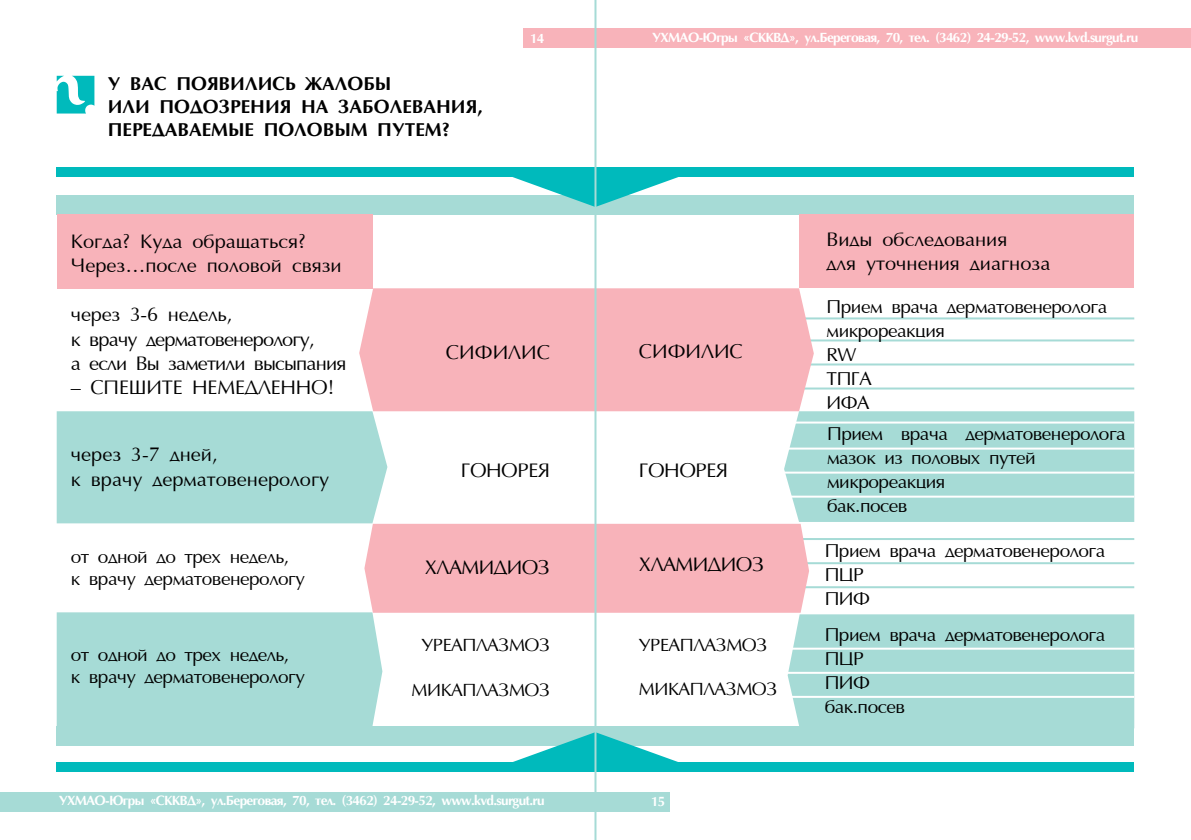
<style>
.page{position:relative;width:1191px;height:840px;background:#fff}
.page>*{position:absolute;margin:0;border:0;box-sizing:border-box;transform-origin:0 0}
.t1{font:20px/24px "AG Opt Cyrillic Normal";letter-spacing:-.01em;color:#000}
.t2{font:20px/24px "AG Opt Cyrillic Normal";letter-spacing:-.04em;color:#000}
.t3{font:19px/24px "AG Opt Cyrillic Normal";letter-spacing:-.025em;color:#000}
.t4{font:700 19px/22.8px "AG Opt Cyrillic";color:#000}
.t5{font:18px "AG Opt Cyrillic Normal";letter-spacing:-.025em;color:#000}
.t6{font:700 13.6px "AG Opt Cyrillic";letter-spacing:-.05em;color:#fff}
</style>
<div class="page">
<div style="left:0;top:791px;width:595px;height:20px;background:#a6dbd6"></div>
<div style="left:523px;top:28px;width:72px;height:20px;background:#f8b3ba"></div>
<div style="left:595px;top:791px;width:75px;height:20px;background:#a6dbd6"></div>
<div style="left:595px;top:28px;width:596px;height:20px;background:#f8b3ba"></div>
<div style="left:57px;top:195px;width:1077px;height:20px;background:#a6dbd6"></div>
<hr style="left:775px;top:317px;width:359px;height:2px;background:#a6dbd6">
<hr style="left:775px;top:339px;width:359px;height:2px;background:#a6dbd6">
<hr style="left:775px;top:363px;width:359px;height:2px;background:#a6dbd6">
<hr style="left:775px;top:387px;width:359px;height:2px;background:#a6dbd6">
<div style="left:359px;top:288px;width:455px;height:123px;background:#f8b3ba"></div>
<svg style="left:512px;top:177px;width:167px;height:30px"></svg>
<div style="left:57px;top:167px;width:1077px;height:10px;background:#00babc"></div>
<svg style="left:57px;top:411px;width:1077px;height:350px"></svg>
<div style="left:57px;top:761px;width:1077px;height:10px;background:#00babc"></div>
<div style="left:799px;top:214px;width:335px;height:73px;background:#f8b3ba"></div>
<div style="left:57px;top:214px;width:315px;height:74px;background:#f8b3ba"></div>
<hr style="left:594px;top:0;width:1px;height:839px;background:#a6dbd6">
<hr style="left:595px;top:0;width:1px;height:839px;background:#a6dbd6">
<svg style="left:57px;top:76px;width:37px;height:37px"></svg>
<p class="t4" style="left:108px;top:73px;width:376px">У Вас появились жалобы<br>или подозрения на заболевания, п ередаваемые половым путем?</p>
<p class="t6" style="left:530px;top:31px;width:16px">14</p>
<p class="t6" style="left:652px;top:30px;width:11px">УХМАО</p>
<p class="t6" style="left:698px;top:30px;width:60px">-Югры «СККВД</p>
<p class="t6" style="left:789px;top:30px;width:351px">», ул.Береговая, 70, тел. (3462) 24-29-52, www.kvd.surgut.ru</p>
<p class="t1" style="left:71px;top:230px;width:272px">Когда? Куда обращаться?<br>Через…после половой связи</p>
<p class="t1" style="left:826px;top:228px;width:225px">Виды обследования<br>для уточнения диагноза</p>
<p class="t2" style="left:71px;top:303px;width:277px">через 3-6 недель,<br>к врачу дерматовенерологу,<br>а если Вы заметили высыпания</p>
<p class="t1" style="left:71px;top:375px;width:265px">– спешите немедленно!</p>
<p class="t3" style="left:826px;top:295px;width:282px">П рием врача дерматовенеролога микрореакция<br>RW<br>ТП ГА<br>ИФА</p>
<p class="t3" style="left:827px;top:422px;width:300px">П рием врача дерматовенеролога мазок из половых путей микрореакция<br>бак.посев</p>
<p class="t3" style="left:824px;top:539px;width:282px">П рием врача дерматовенеролога<br>ПЦР<br>ПИ Ф</p>
<p class="t3" style="left:824px;top:623px;width:282px">П рием врача дерматовенеролога<br>ПЦР<br>ПИ Ф<br>бак.посев</p>
<p class="t1" style="left:446px;top:341px;width:106px">Сифилис</p>
<p class="t1" style="left:639px;top:339px;width:106px">Сифилис</p>
<p class="t1" style="left:71px;top:443px;width:260px">через 3-7 дней,<br>к врачу дерматовенерологу</p>
<p class="t1" style="left:461px;top:458px;width:91px">Гонорея</p>
<p class="t1" style="left:639px;top:458px;width:91px">Гонорея</p>
<p class="t3" style="left:71px;top:546px;width:235px;line-height:22px">от одной до трех недель,<br>к врачу дерматовенерологу</p>
<p class="t1" style="left:425px;top:556px;width:127px">хлам идиоз</p>
<p class="t1" style="left:639px;top:553px;width:127px">хлам идиоз</p>
<p class="t5" style="left:421px;top:635px;width:130px">уреаплазмоз</p>
<p class="t5" style="left:639px;top:635px;width:130px">уреаплазмоз</p>
<p class="t5" style="left:411px;top:680px;width:140px">м икаплазмоз</p>
<p class="t5" style="left:639px;top:678px;width:140px">м икаплазмоз</p>
<p class="t3" style="left:71px;top:644px;width:235px;line-height:22px">от одной до трех недель,<br>к врачу дерматовенерологу</p>
<p class="t6" style="left:59px;top:792px;width:11px">УХМАО</p>
<p class="t6" style="left:105px;top:792px;width:60px">-Югры «СККВД</p>
<p class="t6" style="left:195px;top:792px;width:351px">», ул.Береговая, 70, тел. (3462) 24-29-52, www.kvd.surgut.ru</p>
<p class="t6" style="left:651px;top:793px;width:16px">15</p>
</div>
